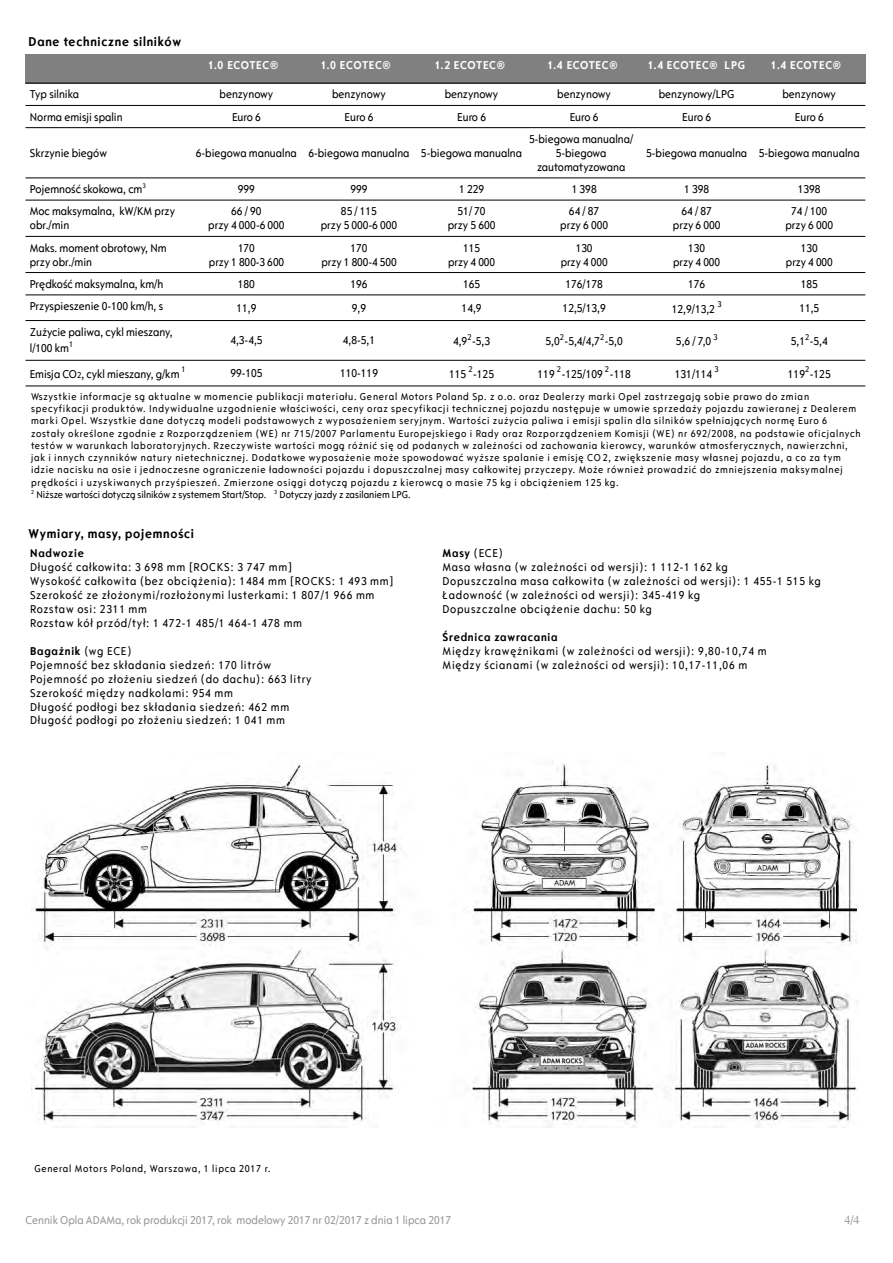
<style>
.page{position:relative;width:893px;height:1263px;background:#fff}
.page>*{position:absolute;margin:0;border:0;box-sizing:border-box;transform-origin:0 0}
.t1{font:700 13.5px "Opel Sans Condensed 2";letter-spacing:.055em;color:#000}
.t2{font:12px/14px "Opel Sans Condensed 2";letter-spacing:.01em;color:#000;text-align:center}
.t3{font:12px/14px "Opel Sans Condensed 2";letter-spacing:.06em;color:#000}
.t4{font:12px "Opel Sans Condensed 2";color:#999}
.t5{font:700 12px "Opel Sans Condensed 2";letter-spacing:.04em;color:#fff}
.t6{font:700 12px "Opel Sans Condensed 2";letter-spacing:.06em;color:#000}
.t7{font:12px "Times New Roman";color:#999}
.t8{font:10.5px/12.3px "Opel Sans Condensed 2";letter-spacing:.07em;color:#000}
.t9{font:8.7px "Opel Sans Condensed 2";color:#000}
.s1{font-size:9px}
.s2{font-weight:700}
.s3{font-family:"Opel Sans Condensed 2"}
</style>
<div class="page">
<div style="left:26px;top:54px;width:164px;height:29px;background:#808080"></div>
<div style="left:190px;top:54px;width:112px;height:29px;background:#808080"></div>
<div style="left:302px;top:54px;width:113px;height:29px;background:#808080"></div>
<div style="left:415px;top:54px;width:112px;height:29px;background:#808080"></div>
<div style="left:527px;top:54px;width:113px;height:29px;background:#808080"></div>
<div style="left:640px;top:54px;width:112px;height:29px;background:#808080"></div>
<div style="left:752px;top:54px;width:113px;height:29px;background:#808080"></div>
<svg style="left:25px;top:83px;width:840px;height:1px"></svg>
<svg style="left:25px;top:105px;width:840px;height:1px"></svg>
<svg style="left:25px;top:128px;width:840px;height:1px"></svg>
<svg style="left:25px;top:178px;width:840px;height:1px"></svg>
<svg style="left:25px;top:200px;width:840px;height:1px"></svg>
<svg style="left:25px;top:236px;width:840px;height:1px"></svg>
<svg style="left:25px;top:272px;width:840px;height:1px"></svg>
<svg style="left:25px;top:295px;width:840px;height:1px"></svg>
<svg style="left:25px;top:320px;width:840px;height:1px"></svg>
<svg style="left:25px;top:360px;width:840px;height:1px"></svg>
<svg style="left:25px;top:386px;width:840px;height:1px"></svg>
<img style="left:31px;top:762px;width:827px;height:365px">
<p class="t1" style="left:29px;top:34px;width:154px">Dane techniczne silników</p>
<p class="t5" style="left:208px;top:58px;width:71px">1.0 ECOTEC®</p>
<p class="t5" style="left:321px;top:58px;width:71px">1.0 ECOTEC®</p>
<p class="t5" style="left:435px;top:58px;width:71px">1.2 ECOTEC®</p>
<p class="t5" style="left:547px;top:58px;width:71px">1.4 ECOTEC®</p>
<p class="t5" style="left:648px;top:58px;width:98px">1.4 ECOTEC® LPG</p>
<p class="t5" style="left:771px;top:58px;width:71px">1.4 ECOTEC®</p>
<p class="t2" style="left:30px;top:87px;width:51px">Typ silnika</p>
<p class="t2" style="left:219px;top:87px;width:55px">benzynowy</p>
<p class="t2" style="left:332px;top:87px;width:55px">benzynowy</p>
<p class="t2" style="left:444px;top:87px;width:55px">benzynowy</p>
<p class="t2" style="left:557px;top:87px;width:55px">benzynowy</p>
<p class="t2" style="left:658px;top:87px;width:77px">benzynowy/LPG</p>
<p class="t2" style="left:782px;top:87px;width:55px">benzynowy</p>
<p class="t2" style="left:30px;top:110px;width:94px">Norma emisji spalin</p>
<p class="t2" style="left:232px;top:110px;width:30px">Euro 6</p>
<p class="t2" style="left:344px;top:110px;width:30px">Euro 6</p>
<p class="t2" style="left:457px;top:110px;width:30px">Euro 6</p>
<p class="t2" style="left:569px;top:110px;width:30px">Euro 6</p>
<p class="t2" style="left:682px;top:110px;width:30px">Euro 6</p>
<p class="t2" style="left:794px;top:110px;width:30px">Euro 6</p>
<p class="t2" style="left:30px;top:146px;width:79px">Skrzynie biegów</p>
<p class="t2" style="left:196px;top:146px;width:328px">6-biegowa manualna 6-biegowa manualna 5-biegowa manualna</p>
<p class="t2" style="left:529px;top:132px;width:106px">5-biegowa manualna/<br>5-biegowa zautomatyzowana</p>
<p class="t2" style="left:646px;top:146px;width:215px">5-biegowa manualna 5-biegowa manualna</p>
<p class="t2" style="left:30px;top:182px;width:117px">Pojemność skokowa, cm<sup>3</sup></p>
<p class="t2" style="left:238px;top:182px;width:19px">999</p>
<p class="t2" style="left:350px;top:182px;width:19px">999</p>
<p class="t2" style="left:459px;top:182px;width:27px">1 229</p>
<p class="t2" style="left:571px;top:182px;width:27px">1 398</p>
<p class="t2" style="left:684px;top:182px;width:27px">1 398</p>
<p class="t2" style="left:797px;top:182px;width:24px">1398</p>
<p class="t2" style="left:30px;top:204px;width:147px;text-align:left">Moc maksymalna, kW/KM przy obr./min</p>
<p class="t2" style="left:208px;top:204px;width:78px">66 / 90<br>przy 4 000-6 000</p>
<p class="t2" style="left:321px;top:204px;width:78px">85 / 115<br>przy 5 000-6 000</p>
<p class="t2" style="left:447px;top:204px;width:49px">51/ 70 przy 5 600</p>
<p class="t2" style="left:560px;top:204px;width:49px">64 / 87 przy 6 000</p>
<p class="t2" style="left:672px;top:204px;width:49px">64 / 87 przy 6 000</p>
<p class="t2" style="left:785px;top:204px;width:49px">74 / 100 przy 6 000</p>
<p class="t2" style="left:30px;top:241px;width:138px;text-align:left">Maks. moment obrotowy, Nm przy obr./min</p>
<p class="t2" style="left:209px;top:241px;width:77px">170<br>przy 1 800-3 600</p>
<p class="t2" style="left:321px;top:241px;width:77px">170<br>przy 1 800-4 500</p>
<p class="t2" style="left:448px;top:241px;width:49px">115<br>przy 4 000</p>
<p class="t2" style="left:560px;top:241px;width:48px">130<br>przy 4 000</p>
<p class="t2" style="left:673px;top:241px;width:48px">130<br>przy 4 000</p>
<p class="t2" style="left:785px;top:241px;width:49px">130<br>przy 4 000</p>
<p class="t2" style="left:30px;top:277px;width:135px">Prędkość maksymalna, km/h</p>
<p class="t2" style="left:238px;top:277px;width:19px">180</p>
<p class="t2" style="left:350px;top:277px;width:19px">196</p>
<p class="t2" style="left:463px;top:277px;width:19px">165</p>
<p class="t2" style="left:565px;top:277px;width:39px">176/178</p>
<p class="t2" style="left:688px;top:277px;width:19px">176</p>
<p class="t2" style="left:800px;top:277px;width:19px">185</p>
<p class="t2" style="left:30px;top:299px;width:135px">Przyspieszenie 0-100 km/h, s</p>
<p class="t2" style="left:236px;top:301px;width:21px">11,9</p>
<p class="t2" style="left:352px;top:301px;width:16px">9,9</p>
<p class="t2" style="left:461px;top:301px;width:21px">14,9</p>
<p class="t2" style="left:562px;top:301px;width:45px">12,5/13,9</p>
<p class="t2" style="left:672px;top:302px;width:45px">12,9/13,2</p>
<p class="t9" style="left:717px;top:299px;width:6px">3</p>
<p class="t2" style="left:799px;top:301px;width:21px">11,5</p>
<p class="t2" style="left:30px;top:323px;width:144px;line-height:16.6px;text-align:left">Zużycie paliwa, cykl mieszany, l/100 km</p>
<p class="t9" style="left:467px;top:332px;width:6px">2</p>
<p class="t2" style="left:545px;top:335px;width:79px">5,0 -5,4/4,7 -5,0</p>
<p class="t9" style="left:560px;top:332px;width:6px">2</p>
<p class="t9" style="left:600px;top:332px;width:6px">2</p>
<p class="t2" style="left:676px;top:335px;width:37px">5,6 / 7,0</p>
<p class="t9" style="left:713px;top:332px;width:6px">3</p>
<p class="t9" style="left:805px;top:332px;width:6px">2</p>
<p class="t9" style="left:69px;top:339px;width:6px">1</p>
<p class="t2" style="left:230px;top:333px;width:34px">4,3-4,5</p>
<p class="t2" style="left:343px;top:333px;width:34px">4,8-5,1</p>
<p class="t2" style="left:453px;top:335px;width:39px">4,9 -5,3</p>
<p class="t2" style="left:790px;top:335px;width:39px">5,1 -5,4</p>
<p class="t2" style="left:30px;top:367px;width:151px">Emisja CO<span class="s1">2</span>, cykl mieszany, g/km</p>
<p class="t9" style="left:182px;top:365px;width:6px">1</p>
<p class="t2" style="left:230px;top:366px;width:34px">99-105</p>
<p class="t2" style="left:340px;top:366px;width:39px">110-119</p>
<p class="t2" style="left:449px;top:367px;width:19px">115</p>
<p class="t9" style="left:805px;top:365px;width:6px">2</p>
<p class="t8" style="left:31px;top:390px;width:831px">Wszystkie informacje są aktualne w momencie publikacji materiału. General Motors Poland Sp. z o.o. oraz Dealerzy marki Opel zastrzegają sobie prawo do zmian specyfikacji produktów. Indywidualne uzgodnienie właściwości, ceny oraz specyfikacji technicznej pojazdu następuje w umowie sprzedaży pojazdu zawieranej z Dealerem marki Opel. Wszystkie dane dotyczą modeli podstawowych z wyposażeniem seryjnym. Wartości zużycia paliwa i emisji spalin dla silników spełniających normę Euro 6 zostały określone zgodnie z Rozporządzeniem (WE) nr 715/2007 Parlamentu Europejskiego i Rady oraz Rozporządzeniem Komisji (WE) nr 692/2008, na podstawie oficjalnych testów w warunkach laboratoryjnych. Rzeczywiste wartości mogą różnić się od podanych w zależności od zachowania kierowcy, warunków atmosferycznych, nawierzchni, jak i innych czynników natury nietechnicznej. Dodatkowe wyposażenie może spowodować wyższe spalanie i emisję CO 2, zwiększenie masy własnej pojazdu, a co za tym idzie nacisku na osie i jednoczesne ograniczenie ładowności pojazdu i dopuszczalnej masy całkowitej przyczepy. Może również prowadzić do zmniejszenia maksymalnej prędkości i uzyskiwanych przyśpieszeń. Zmierzone osiągi dotyczą pojazdu z kierowcą o masie 75 kg i obciążeniem 125 kg.<br><sup>2</sup> Niższe wartości dotyczą silników z systemem Start/Stop. <sup>3</sup> Dotyczy jazdy z zasilaniem LPG.</p>
<p class="t1" style="left:29px;top:526px;width:167px">Wymiary, masy, pojemności</p>
<p class="t6" style="left:30px;top:546px;width:55px">Nadwozie</p>
<p class="t3" style="left:30px;top:560px;width:365px">Długość całkowita: 3 698 mm [ROCKS: 3 747 mm]<br>Wysokość całkowita (bez obciążenia): 1484 mm [ROCKS: 1 493 mm] Szerokość ze złożonymi/rozłożonymi lusterkami: 1 807/1 966 mm Rozstaw osi: 2311 mm<br>Rozstaw kół przód/tył: 1 472-1 485/1 464-1 478 mm</p>
<p class="t3" style="left:30px;top:644px;width:283px"><span class="s2">Bagażnik</span> (wg ECE)<br>Pojemność bez składania siedzeń: 170 litrów Pojemność po złożeniu siedzeń (do dachu): 663 litry Szerokość między nadkolami: 954 mm<br>Długość podłogi bez składania siedzeń: 462 mm Długość podłogi po złożeniu siedzeń: 1 041 mm</p>
<p class="t9" style="left:468px;top:365px;width:6px">2</p>
<p class="t9" style="left:557px;top:365px;width:6px">2</p>
<p class="t2" style="left:561px;top:367px;width:43px">-125/109</p>
<p class="t9" style="left:605px;top:365px;width:6px">2</p>
<p class="t2" style="left:610px;top:367px;width:22px">-118</p>
<p class="t2" style="left:675px;top:367px;width:39px">131/114</p>
<p class="t9" style="left:714px;top:365px;width:6px">3</p>
<p class="t2" style="left:473px;top:367px;width:22px">-125</p>
<p class="t2" style="left:537px;top:367px;width:19px">119</p>
<p class="t2" style="left:788px;top:367px;width:44px">119 -125</p>
<p class="t3" style="left:442px;top:546px;width:380px"><span class="s2">Masy</span> (ECE)<br>Masa własna (w zależności od wersji): 1 112-1 162 kg<br>Dopuszczalna masa całkowita (w zależności od wersji): 1 455-1 515 kg Ładowność (w zależności od wersji): 345-419 kg<br>Dopuszczalne obciążenie dachu: 50 kg</p>
<p class="t6" style="left:442px;top:630px;width:117px">Średnica zawracania</p>
<p class="t3" style="left:442px;top:644px;width:325px">Między krawężnikami (w zależności od wersji): 9,80-10,74 m<br>Między ścianami (w zależności od wersji): 10,17-11,06 m</p>
<p class="t8" style="left:34px;top:1162px;width:238px">General Motors Poland, Warszawa, 1 lipca 2017 r.</p>
<p class="t4" style="left:26px;top:1213px;width:427px">Cennik Opla ADAMa, rok produkcji 2017, rok modelowy 2017 nr 02/2017 z dnia 1 lipca 2017</p>
<p class="t7" style="left:844px;top:1213px;width:17px">4<span class="s3">/</span>4</p>
</div>
